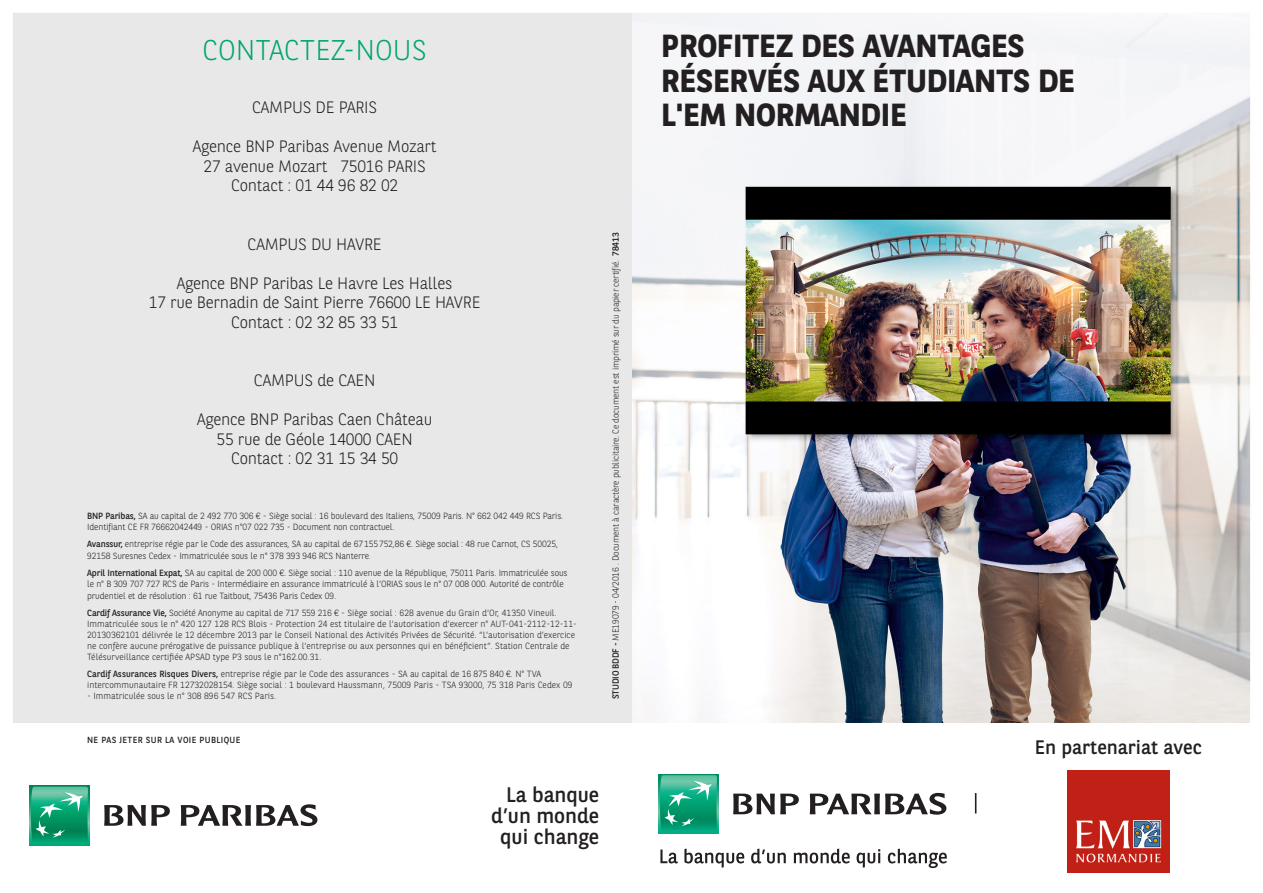
<style>
.page{position:relative;width:1263px;height:893px;background:#fff}
.page>*{position:absolute;margin:0;border:0;box-sizing:border-box;transform-origin:0 0}
.t1{font:700 31.95px/34.5px "BNPP Sans";letter-spacing:-.01em;color:#231f20}
.t2{font:300 28.5px "BNPP Sans";color:#00a66e}
.t3{font:21px/21px "BNPP Sans";color:#231f20;text-align:right}
.t4{font:19.5px "BNPP Sans";color:#231f20}
.t5{font:300 16.5px/19.5px "BNPP Sans";letter-spacing:-.015em;color:#231f20;text-align:center}
.t6{font:300 9px/10.8px "BNPP Sans";letter-spacing:-.015em;color:#231f20}
.t7{font:8.85px "BNPP Sans";letter-spacing:.04em;color:#231f20}
.t8{font:700 7.5px "BNPP Sans";letter-spacing:.03em;color:#231f20}
.s1{font-weight:400}
</style>
<div class="page">
<img style="left:13px;top:13px;width:1238px;height:860px">
<h2 class="t2" style="left:203px;top:30px;width:226px">CONTACTEZ-NOUS</h2>
<h3 class="t5" style="left:252px;top:97px;width:127px">CAMPUS DE PARIS</h3>
<h3 class="t5" style="left:193px;top:136px;width:245px">Agence BNP Paribas Avenue Mozart<br>27 avenue Mozart 75016 PARIS<br>Contact : 01 44 96 82 02</h3>
<h3 class="t5" style="left:248px;top:234px;width:136px">CAMPUS DU HAVRE</h3>
<h3 class="t5" style="left:149px;top:273px;width:333px">Agence BNP Paribas Le Havre Les Halles<br>17 rue Bernadin de Saint Pierre 76600 LE HAVRE<br>Contact : 02 32 85 33 51</h3>
<h3 class="t5" style="left:254px;top:370px;width:123px">CAMPUS de CAEN</h3>
<h3 class="t5" style="left:197px;top:409px;width:237px">Agence BNP Paribas Caen Château<br>55 rue de Géole 14000 CAEN<br>Contact : 02 31 15 34 50</h3>
<p class="t6" style="left:87px;top:510px;width:478px;line-height:11.2px"><span class="s1">BNP Paribas,</span> SA au capital de 2 492 770 306 € - Siège social : 16 boulevard des Italiens, 75009 Paris. N° 662 042 449 RCS Paris.<br>Identifiant CE FR 76662042449 - ORIAS n°07 022 735 - Document non contractuel.</p>
<p class="t6" style="left:87px;top:538px;width:472px;line-height:11.2px"><span class="s1">Avanssur,</span> entreprise régie par le Code des assurances, SA au capital de 67155752,86 €. Siège social : 48 rue Carnot, CS 50025,<br>92158 Suresnes Cedex - Immatriculée sous le n° 378 393 946 RCS Nanterre.</p>
<p class="t6" style="left:87px;top:567px;width:482px;line-height:11.2px"><span class="s1">April International Expat,</span> SA au capital de 200 000 €. Siège social : 110 avenue de la République, 75011 Paris. Immatriculée sous le n° B 309 707 727 RCS de Paris - Intermédiaire en assurance immatriculé à l’ORIAS sous le n° 07 008 000. Autorité de contrôle prudentiel et de résolution : 61 rue Taitbout, 75436 Paris Cedex 09.</p>
<p class="t6" style="left:87px;top:607px;width:491px"><span class="s1">Cardif Assurance Vie,</span> Société Anonyme au capital de 717 559 216 € - Siège social : 628 avenue du Grain d’Or, 41350 Vineuil.<br>Immatriculée sous le n° 420 127 128 RCS Blois - Protection 24 est titulaire de l’autorisation d’exercer n° AUT-041-2112-12-11- 20130362101 délivrée le 12 décembre 2013 par le Conseil National des Activités Privées de Sécurité. “L’autorisation d’exercice ne confère aucune prérogative de puissance publique à l’entreprise ou aux personnes qui en bénéficient“. Station Centrale de Télésurveillance certifiée APSAD type P3 sous le n°162.00.31.</p>
<p class="t6" style="left:87px;top:668px;width:487px"><span class="s1">Cardif Assurances Risques Divers,</span> entreprise régie par le Code des assurances - SA au capital de 16 875 840 €. N° TVA intercommunautaire FR 12732028154. Siège social : 1 boulevard Haussmann, 75009 Paris - TSA 93000, 75 318 Paris Cedex 09</p>
<p class="t6" style="left:87px;top:689px;width:191px">- Immatriculée sous le n° 308 896 547 RCS Paris.</p>
<p class="t7" style="left:87px;top:734px;width:155px">NE PAS JETER SUR LA VOIE PUBLIQUE</p>
<p class="t6" style="left:610px;top:699px;width:468px;rotate:-90deg"><span class="s1">STUDIO BDDF -</span> ME19079 - 04/2016 . Document à caractère publicitaire. Ce document est imprimé sur du papier certifié. <span class="s1">78413</span></p>
<p class="t8" style="left:611px;top:706px;width:48px;rotate:-90deg">STUDIO BDDF</p>
<h3 class="t3" style="left:491px;top:784px;width:109px">La banque d’un monde qui change</h3>
<h1 class="t1" style="left:661px;top:27px;width:415px">PROFITEZ DES AVANTAGES<br>RÉSERVÉS AUX ÉTUDIANTS DE<br>L'EM NORMANDIE</h1>
<h3 class="t4" style="left:1035px;top:733px;width:168px">En partenariat avec</h3>
</div>
